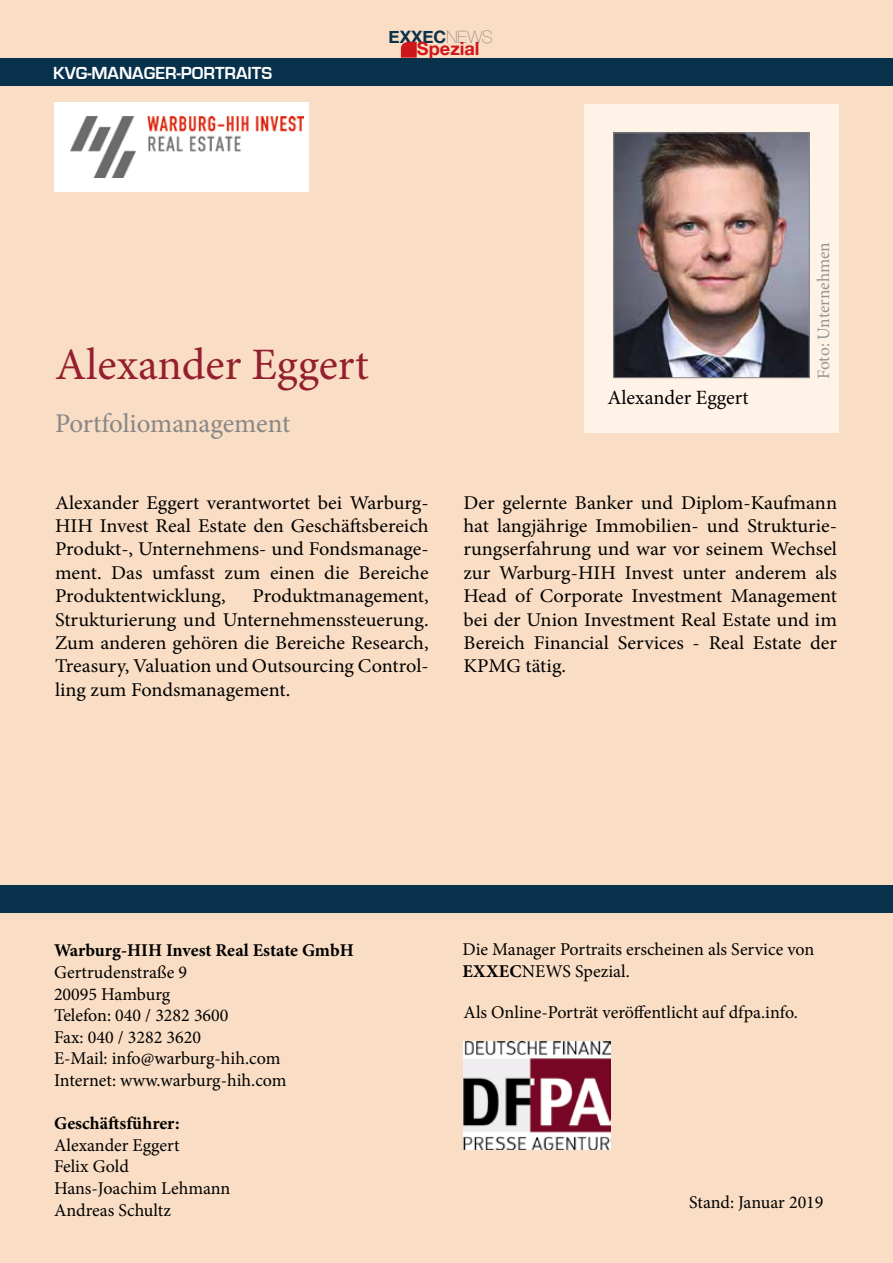
<style>
.page{position:relative;width:893px;height:1263px;background:#f9ddc4}
.page>*{position:absolute;margin:0;border:0;box-sizing:border-box;transform-origin:0 0}
.t1{font:45px "Minion Pro";color:#931f2f}
.t2{font:27px "Minion Pro";letter-spacing:-.005em;color:#878787}
.t3{font:20.25px "Minion Pro";color:#000}
.t4{font:19.5px/23.4px "Minion Pro";color:#000;text-align:justify;scale:1.04 1}
.t5{font:700 18.15px "Helvetica Neue";color:#cd171a}
.t6{font:18px/21.6px "Minion Pro";color:#000}
.t7{font:700 18px "Minion Pro";color:#000}
.t8{font:700 18px "Eurostile";color:#fff}
.t9{font:17.4px "Minion Pro";letter-spacing:-.005em;color:#949494}
.t10{font:700 17.1px "Helvetica Neue";color:#08314c}
.s1{font-weight:200;color:#575756}
.s2{font-weight:700}
</style>
<div class="page">
<div style="left:0;top:58px;width:893px;height:28px;background:#08314c"></div>
<svg style="left:401px;top:42px;width:16px;height:16px"></svg>
<div style="left:584px;top:104px;width:255px;height:329px;background:#fff3e7"></div>
<img style="left:615px;top:135px;width:193px;height:241px">
<div style="left:613px;top:133px;width:197px;height:245px;border:1px solid #878787"></div>
<div style="left:54px;top:102px;width:255px;height:89px;background:#fff"></div>
<img style="left:70px;top:116px;width:233px;height:62px">
<div style="left:0;top:885px;width:893px;height:28px;background:#08314c"></div>
<img style="left:463px;top:1041px;width:147px;height:109px">
<p class="t8" style="left:53px;top:63px;width:221px">KVG-MANAGER-PORTRAITS</p>
<p class="t10" style="left:389px;top:24px;width:106px">EXXEC<span class="s1">NEWS</span></p>
<p class="t5" style="left:417px;top:34px;width:64px">Spezial</p>
<h1 class="t1" style="left:55px;top:335px;width:315px">Alexander Eggert</h1>
<h2 class="t2" style="left:55px;top:405px;width:237px">Portfoliomanagement</h2>
<p class="t3" style="left:607px;top:384px;width:143px">Alexander Eggert</p>
<p class="t9" style="left:812px;top:379px;width:138px;rotate:-90deg">Foto: Unternehmen</p>
<p class="t4" style="left:55px;top:491px;width:361px">Alexander Eggert verantwortet bei Warburg-HIH Invest Real Estate den Geschäftsbereich Produkt-, Unternehmens- und Fondsmanage&shy;ment. Das umfasst zum einen die Bereiche Produktentwicklung,</p>
<p class="t4" style="left:55px;top:584px;width:361px;text-indent:197px">Produktmanagement, Strukturierung und Unternehmenssteuerung.<br>Zum anderen gehören die Bereiche Research, Treasury, Valuation und Outsourcing Control&shy;ling zum Fondsmanagement.</p>
<p class="t4" style="left:463px;top:491px;width:361px">Der gelernte Banker und Diplom-Kaufmann hat langjährige Immobilien- und Strukturie&shy;rungserfahrung und war vor seinem Wechsel zur Warburg-HIH Invest unter anderem als Head of Corporate Investment Management bei der Union Investment Real Estate und im Bereich Financial Services - Real Estate der KPMG tätig.</p>
<p class="t7" style="left:54px;top:938px;width:301px">Warburg-HIH Invest Real Estate GmbH</p>
<p class="t6" style="left:54px;top:961px;width:234px">Gertrudenstraße 9<br>20095 Hamburg<br>Telefon: 040 / 3282 3600<br>Fax: 040 / 3282 3620<br>E-Mail: info@warburg-hih.com<br>Internet: www.warburg-hih.com</p>
<p class="t7" style="left:54px;top:1111px;width:127px">Geschäftsführer:</p>
<p class="t6" style="left:54px;top:1134px;width:178px">Alexander Eggert<br>Felix Gold<br>Hans-Joachim Lehmann<br>Andreas Schultz</p>
<p class="t6" style="left:462px;top:938px;width:353px">Die Manager Portraits erscheinen als Service von<br><span class="s2">EXXEC</span>NEWS Spezial.</p>
<p class="t6" style="left:463px;top:1001px;width:336px">Als Online-Porträt veröffentlicht auf dfpa.info.</p>
<p class="t6" style="left:689px;top:1191px;width:136px">Stand: Januar 2019</p>
</div>
